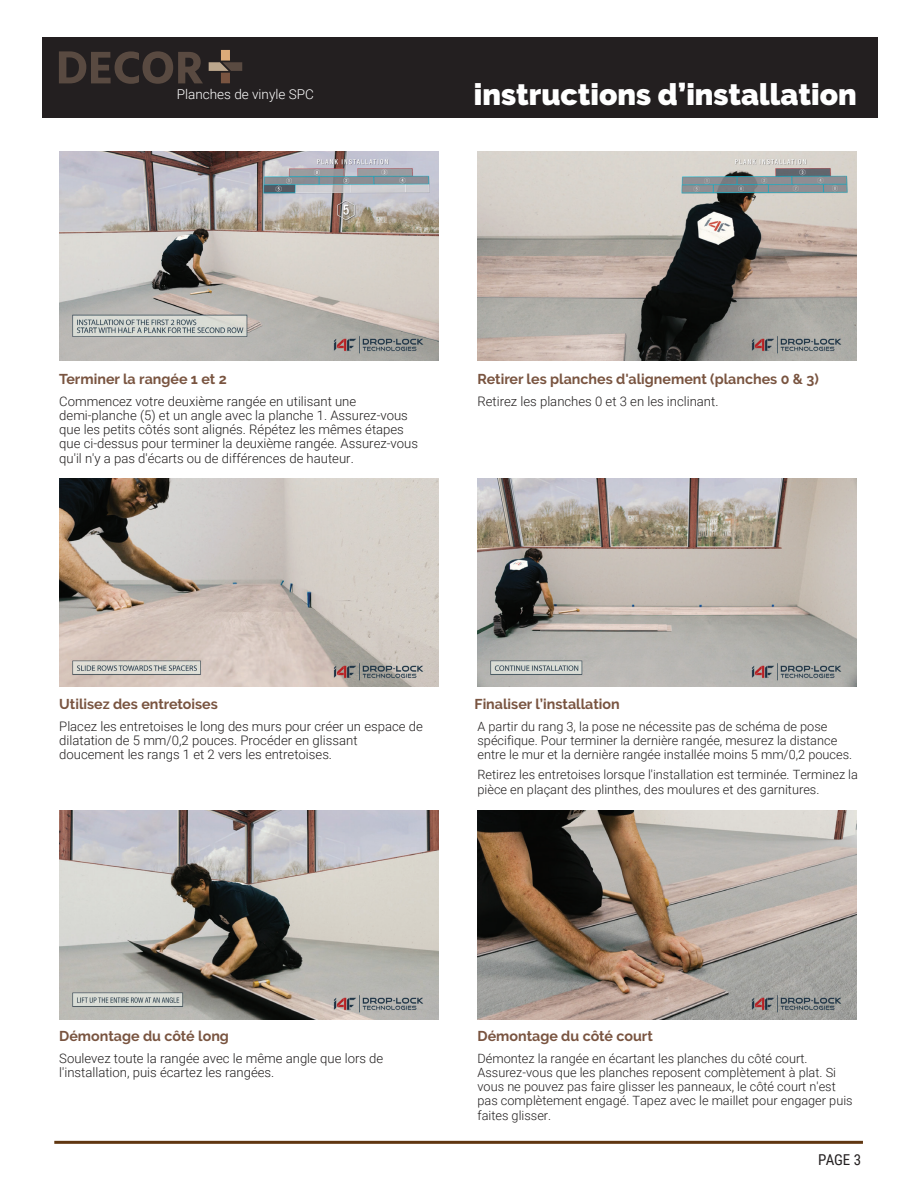
<style>
.page{position:relative;width:918px;height:1188px;background:#fff}
.page>*{position:absolute;margin:0;border:0;box-sizing:border-box;transform-origin:0 0}
.t1{font:900 30px "Raleway";color:#fff}
.t2{font:15px "Roboto Condensed";color:#231f20}
.t3{font:700 14.25px "Raleway";color:#795440}
.t4{font:300 13.5px "Roboto";color:#fff}
.t5{font:300 13.2px/14.2px "Roboto";color:#211e1e}
.t6{font:300 12.75px/14.2px "Roboto";color:#211e1e}
</style>
<div class="page">
<img style="left:478px;top:151px;width:378px;height:209px">
<img style="left:59px;top:151px;width:379px;height:209px">
<img style="left:478px;top:478px;width:378px;height:209px">
<img style="left:478px;top:811px;width:378px;height:208px">
<img style="left:59px;top:811px;width:379px;height:208px">
<img style="left:59px;top:478px;width:379px;height:209px">
<div style="left:42px;top:37px;width:836px;height:81px;background:#231f20"></div>
<svg style="left:59px;top:51px;width:144px;height:33px"></svg>
<svg style="left:209px;top:50px;width:33px;height:33px"></svg>
<hr style="left:54px;top:1141px;width:809px;height:3px;background:#603711">
<p class="t4" style="left:177px;top:85px;width:138px">Planches de vinyle SPC</p>
<h1 class="t1" style="left:474px;top:77px;width:384px">instructions d’installation</h1>
<p class="t3" style="left:59px;top:371px;width:169px">Terminer la rangée 1 et 2</p>
<p class="t5" style="left:59px;top:393px;width:360px">Commencez votre deuxième rangée en utilisant une demi-planche (5) et un angle avec la planche 1. Assurez-vous que les petits côtés sont alignés. Répétez les mêmes étapes que ci-dessus pour terminer la deuxième rangée. Assurez-vous qu'il n'y a pas d'écarts ou de différences de hauteur.</p>
<p class="t3" style="left:478px;top:371px;width:343px">Retirer les planches d'alignement (planches 0 &amp; 3)</p>
<p class="t5" style="left:478px;top:393px;width:243px">Retirez les planches 0 et 3 en les inclinant.</p>
<p class="t3" style="left:59px;top:696px;width:160px">Utilisez des entretoises</p>
<p class="t5" style="left:59px;top:719px;width:365px">Placez les entretoises le long des murs pour créer un espace de dilatation de 5 mm/0,2 pouces. Procéder en glissant doucement les rangs 1 et 2 vers les entretoises.</p>
<p class="t3" style="left:475px;top:696px;width:147px">Finaliser l’installation</p>
<p class="t6" style="left:478px;top:718px;width:376px">A partir du rang 3, la pose ne nécessite pas de schéma de pose spécifique. Pour terminer la dernière rangée, mesurez la distance entre le mur et la dernière rangée installée moins 5 mm/0,2 pouces.</p>
<p class="t6" style="left:478px;top:767px;width:382px">Retirez les entretoises lorsque l'installation est terminée. Terminez la pièce en plaçant des plinthes, des moulures et des garnitures.</p>
<p class="t3" style="left:59px;top:1028px;width:171px">Démontage du côté long</p>
<p class="t5" style="left:59px;top:1051px;width:326px">Soulevez toute la rangée avec le même angle que lors de l'installation, puis écartez les rangées.</p>
<p class="t3" style="left:478px;top:1028px;width:177px">Démontage du côté court</p>
<p class="t6" style="left:478px;top:1050px;width:377px">Démontez la rangée en écartant les planches du côté court.<br>Assurez-vous que les planches reposent complètement à plat. Si vous ne pouvez pas faire glisser les panneaux, le côté court n'est pas complètement engagé. Tapez avec le maillet pour engager puis faites glisser.</p>
<p class="t2" style="left:818px;top:1149px;width:44px">PAGE 3</p>
</div>
